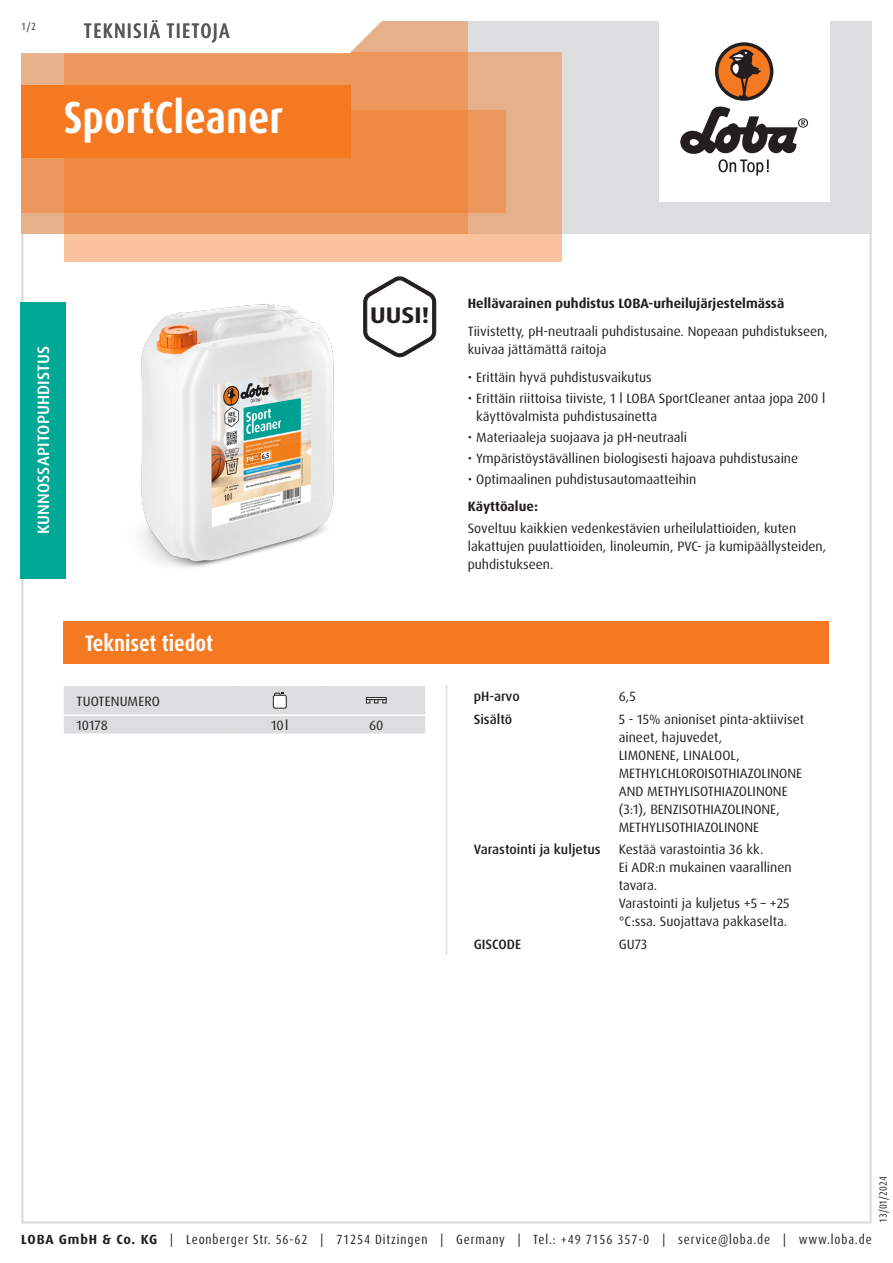
<style>
.page{position:relative;width:893px;height:1263px;background:#fff}
.page>*{position:absolute;margin:0;border:0;box-sizing:border-box;transform-origin:0 0}
.Produktname_weiss{font:700 condensed 45px "Dax Pro";color:#fff}
.Logos_Hinweis_Neuheit{font:700 expanded 22.65px "Dax Pro";color:#231f20}
.Abschnitt{font:700 condensed 22.5px "Dax Pro";color:#fff}
.TI{font:500 condensed 21px "Dax Pro";letter-spacing:.06em;color:#57585a}
.Produktart_Reinigung-Pflege{font:500 16.5px "Dax Pro";letter-spacing:.01em;color:#fff}
.Text_ohne_Silbentrennung{font:13.5px/18px "Dax Pro";color:#231f20}
.Text{font:13.5px/18px "Dax Pro";color:#231f20}
.Text_Bold{font:700 13.5px "Dax Pro";color:#231f20}
.Text_Medium{font:500 13.5px "Dax Pro";color:#231f20}
.Text_Großbuchstaben{font:13.5px "Dax Pro";letter-spacing:.01em;color:#231f20}
.Text_zentriert{font:13.5px "Dax Pro";color:#231f20}
.t1{font:condensed 13.35px "Dax Pro";letter-spacing:.065em;color:#231f20}
.t2{font:condensed 10.5px "Dax Pro";color:#231f20}
.t3{font:500 condensed 10.5px "Dax Pro";color:#57585a}
.s1{font-weight:700;font-stretch:normal}
</style>
<div class="page">
<hr style="left:446px;top:685px;width:1px;height:270px;background:#dcdddf">
<svg style="left:64px;top:686px;width:361px;height:48px;background:#dcdddf"></svg>
<div style="left:366px;top:697px;width:20px;height:3px;border:1px solid #231f20"></div>
<div style="left:64px;top:621px;width:765px;height:42px;background:#f47921"></div>
<img style="left:141px;top:304px;width:261px;height:264px">
<div style="left:20px;top:302px;width:46px;height:276px;background:#00a895"></div>
<div style="left:21px;top:21px;width:851px;height:213px;background:#dcdddf"></div>
<div style="left:659px;top:0;width:170px;height:202px;background:#fff"></div>
<svg style="left:680px;top:106px;width:128px;height:70px"></svg>
<div style="left:715px;top:42px;width:58px;height:59px;background:#231f20;border-radius:50%"></div>
<svg style="left:718px;top:45px;width:52px;height:52px"></svg>
<div style="left:64px;top:52px;width:497px;height:209px;background:linear-gradient(to right,#fec79f,#efb992)"></div>
<div style="left:21px;top:111px;width:485px;height:102px;background:#ec975b"></div>
<svg style="left:21px;top:21px;width:447px;height:213px;background:#ed9150"></svg>
<svg style="left:21px;top:21px;width:411px;height:34px;background:#faede4"></svg>
<div style="left:21px;top:85px;width:330px;height:72px;background:#f47921"></div>
<svg style="left:363px;top:276px;width:73px;height:81px"></svg>
<p class="t3" style="left:21px;top:19px;width:16px">1/2</p>
<p class="TI" style="left:84px;top:17px;width:147px">TEKNISIÄ TIETOJA</p>
<p class="Produktname_weiss" style="left:64px;top:89px;width:221px">SportCleaner</p>
<p class="Produktart_Reinigung-Pflege" style="left:33px;top:534px;width:190px;rotate:-90deg">KUNNOSSAPITOPUHDISTUS</p>
<p class="Logos_Hinweis_Neuheit" style="left:370px;top:300px;width:61px">UUSI!</p>
<p class="Abschnitt" style="left:85px;top:629px;width:130px">Tekniset tiedot</p>
<p class="Text_Großbuchstaben" style="left:77px;top:692px;width:85px">TUOTENUMERO</p>
<p class="Text" style="left:77px;top:716px;width:33px">10178</p>
<p class="Text_zentriert" style="left:271px;top:717px;width:19px">10l</p>
<p class="Text_zentriert" style="left:369px;top:717px;width:16px">60</p>
<p class="Text_Bold" style="left:468px;top:295px;width:318px">Hellävarainen puhdistus LOBA-urheilujärjestelmässä</p>
<p class="Text" style="left:468px;top:323px;width:362px">Tiivistetty, pH-neutraali puhdistusaine. Nopeaan puhdistukseen, kuivaa jättämättä raitoja</p>
<p class="Text_ohne_Silbentrennung" style="left:468px;top:368px;width:185px">• Erittäin hyvä puhdistusvaikutus</p>
<p class="Text_ohne_Silbentrennung" style="left:476px;top:389px;width:351px;text-indent:-9px">• Erittäin riittoisa tiiviste, 1 l LOBA SportCleaner antaa jopa 200 l käyttövalmista puhdistusainetta</p>
<p class="Text_ohne_Silbentrennung" style="left:468px;top:428px;width:221px">• Materiaaleja suojaava ja pH-neutraali</p>
<p class="Text_ohne_Silbentrennung" style="left:468px;top:449px;width:332px">• Ympäristöystävällinen biologisesti hajoava puhdistusaine</p>
<p class="Text_ohne_Silbentrennung" style="left:468px;top:470px;width:230px">• Optimaalinen puhdistusautomaatteihin</p>
<p class="Text_Bold" style="left:468px;top:498px;width:72px">Käyttöalue:</p>
<p class="Text" style="left:468px;top:519px;width:360px">Soveltuu kaikkien vedenkestävien urheilulattioiden, kuten lakattujen puulattioiden, linoleumin, PVC- ja kumipäällysteiden, puhdistukseen.</p>
<p class="Text_Medium" style="left:474px;top:688px;width:48px">pH-arvo</p>
<p class="Text_ohne_Silbentrennung" style="left:619px;top:688px;width:19px">6,5</p>
<p class="Text_Medium" style="left:474px;top:710px;width:40px">Sisältö</p>
<p class="Text_ohne_Silbentrennung" style="left:619px;top:710px;width:187px">5 - 15% anioniset pinta-aktiiviset aineet, hajuvedet,<br>LIMONENE, LINALOOL,<br>METHYLCHLOROISOTHIAZOLINONE<br>AND METHYLISOTHIAZOLINONE (3:1), BENZISOTHIAZOLINONE,<br>METHYLISOTHIAZOLINONE</p>
<p class="Text_Medium" style="left:474px;top:841px;width:128px">Varastointi ja kuljetus</p>
<p class="Text_ohne_Silbentrennung" style="left:619px;top:841px;width:146px">Kestää varastointia 36 kk.</p>
<p class="Text_ohne_Silbentrennung" style="left:619px;top:859px;width:174px">Ei ADR:n mukainen vaarallinen tavara.</p>
<p class="Text_ohne_Silbentrennung" style="left:619px;top:895px;width:172px">Varastointi ja kuljetus +5 – +25 °C:ssa. Suojattava pakkaselta.</p>
<p class="Text_Medium" style="left:474px;top:936px;width:49px">GISCODE</p>
<p class="Text_ohne_Silbentrennung" style="left:619px;top:935px;width:30px">GU73</p>
<p class="t2" style="left:876px;top:1222px;width:48px;rotate:-90deg">13/01/2024</p>
<p class="t1" style="left:21px;top:1230px;width:852px"><span class="s1">LOBA GmbH &amp; Co. KG</span> | Leonberger Str. 56-62 | 71254 Ditzingen | Germany | Tel.: +49 7156 357-0 | service@loba.de | www.loba.de</p>
</div>
